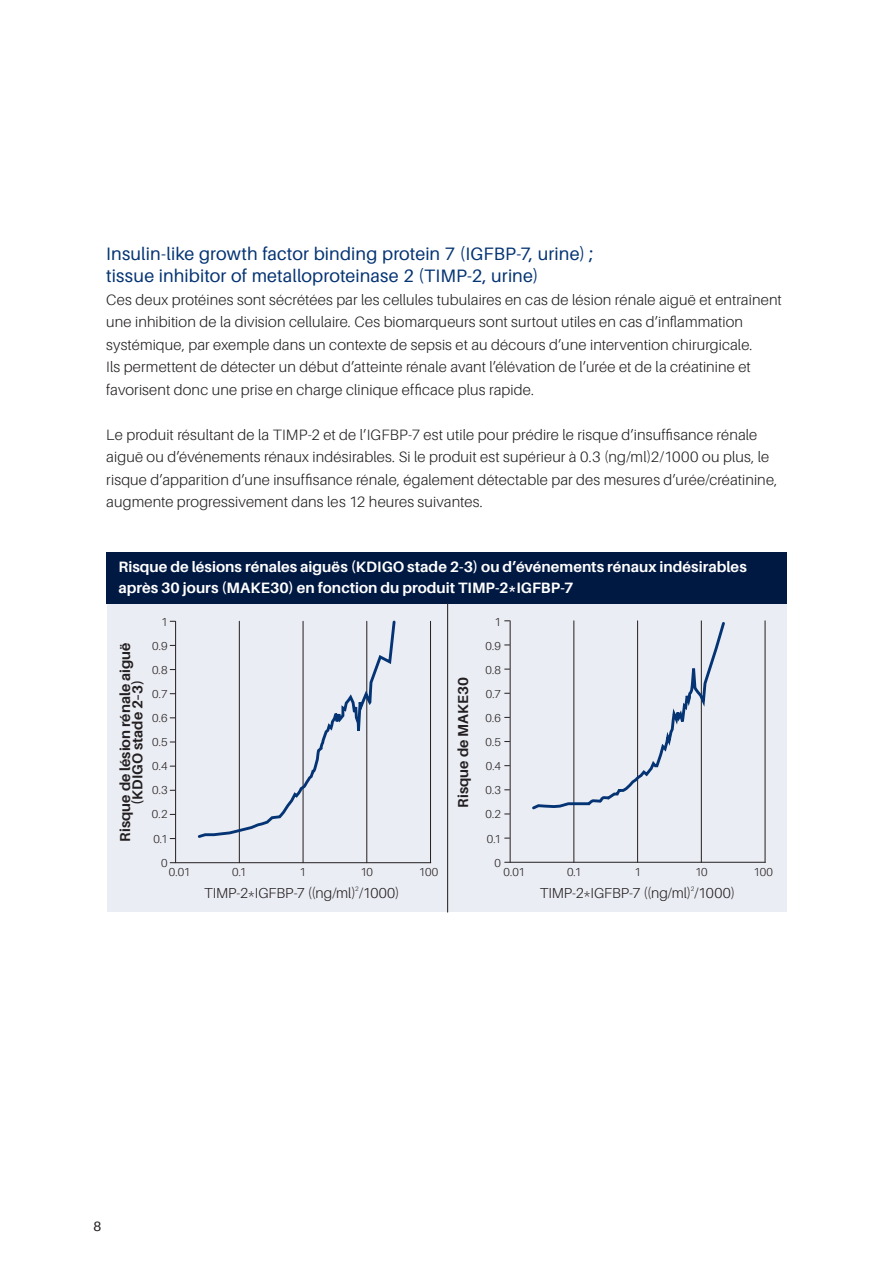
<style>
.page{position:relative;width:893px;height:1263px;background:#fff}
.page>*{position:absolute;margin:0;border:0;box-sizing:border-box;transform-origin:0 0}
.t1{font:18px "Aileron";letter-spacing:.005em;color:#053474}
.Lauftext{font:300 15px/22.5px "Aileron";letter-spacing:.01em;color:#231f20}
.t2{font:700 15px/21px "Aileron";color:#fff}
.Copy_Helvetica_light_9pt{font:300 14.4px "Aileron";color:#231f20}
.Copy_Helvetica_light_9pt-2{font:700 14.4px/12.3px "Aileron";color:#231f20;text-align:center}
.t3{font:13.5px "Aileron";color:#231f20}
.Copy_Helvetica_light_9pt-3{font:300 11.55px "Aileron";letter-spacing:-.02em;color:#231f20}
.Copy_Helvetica_light_9pt-4{font:300 6.45px "Aileron";color:#231f20}
</style>
<div class="page">
<div style="left:107px;top:553px;width:680px;height:359px;background:#ebedf4"></div>
<div style="left:106px;top:552px;width:681px;height:51px;background:#001942"></div>
<hr style="left:447px;top:603px;width:1px;height:309px;background:#231f20">
<hr style="left:170px;top:862px;width:261px;height:1px;background:#231f20">
<hr style="left:175px;top:621px;width:1px;height:242px;background:#231f20">
<hr style="left:430px;top:621px;width:1px;height:242px;background:#231f20">
<hr style="left:366px;top:621px;width:1px;height:242px;background:#231f20">
<hr style="left:303px;top:621px;width:1px;height:242px;background:#231f20">
<hr style="left:239px;top:621px;width:1px;height:242px;background:#231f20">
<svg style="left:197px;top:620px;width:199px;height:220px"></svg>
<hr style="left:505px;top:862px;width:260px;height:1px;background:#231f20">
<hr style="left:510px;top:621px;width:1px;height:241px;background:#231f20">
<hr style="left:765px;top:621px;width:1px;height:241px;background:#231f20">
<hr style="left:701px;top:621px;width:1px;height:241px;background:#231f20">
<hr style="left:637px;top:621px;width:1px;height:241px;background:#231f20">
<hr style="left:574px;top:621px;width:1px;height:241px;background:#231f20">
<svg style="left:532px;top:620px;width:193px;height:192px"></svg>
<h3 class="t1" style="left:106px;top:243px;width:489px">Insulin-like growth factor binding protein 7 (IGFBP-7, urine) ;</h3>
<h3 class="t1" style="left:106px;top:266px;width:434px">tissue inhibitor of metalloproteinase 2 (TIMP-2, urine)</h3>
<p class="Lauftext" style="left:106px;top:288px;width:677px">Ces deux protéines sont sécrétées par les cellules tubulaires en cas de lésion rénale aiguë et entraînent une inhibition de la division cellulaire. Ces biomarqueurs sont surtout utiles en cas d’inflammation systémique, par exemple dans un contexte de sepsis et au décours d’une intervention chirurgicale.<br>Ils permettent de détecter un début d’atteinte rénale avant l’élévation de l’urée et de la créatinine et favorisent donc une prise en charge clinique efficace plus rapide.</p>
<p class="Lauftext" style="left:106px;top:423px;width:672px">Le produit résultant de la TIMP-2 et de l’IGFBP-7 est utile pour prédire le risque d’insuffisance rénale aiguë ou d’événements rénaux indésirables. Si le produit est supérieur à 0.3 (ng/ml)2/1000 ou plus, le risque d’apparition d’une insuffisance rénale, également détectable par des mesures d’urée/créatinine, augmente progressivement dans les 12 heures suivantes.</p>
<h4 class="t2" style="left:118px;top:557px;width:630px">Risque de lésions rénales aiguës (KDIGO stade 2-3) ou d’événements rénaux indésirables après 30 jours (MAKE30) en fonction du produit TIMP-2*IGFBP-7</h4>
<p class="Copy_Helvetica_light_9pt-2" style="left:119px;top:841px;width:200px;rotate:-90deg">Risque de lésion rénale aiguë (KDIGO stade 2–3)</p>
<p class="Copy_Helvetica_light_9pt-3" style="left:161px;top:616px;width:8px">1</p>
<p class="Copy_Helvetica_light_9pt-3" style="left:152px;top:640px;width:17px">0.9</p>
<p class="Copy_Helvetica_light_9pt-3" style="left:152px;top:664px;width:17px">0.8</p>
<p class="Copy_Helvetica_light_9pt-3" style="left:152px;top:688px;width:17px">0.7</p>
<p class="Copy_Helvetica_light_9pt-3" style="left:152px;top:712px;width:17px">0.6</p>
<p class="Copy_Helvetica_light_9pt-3" style="left:152px;top:736px;width:17px">0.5</p>
<p class="Copy_Helvetica_light_9pt-3" style="left:152px;top:760px;width:17px">0.4</p>
<p class="Copy_Helvetica_light_9pt-3" style="left:152px;top:784px;width:17px">0.3</p>
<p class="Copy_Helvetica_light_9pt-3" style="left:152px;top:808px;width:17px">0.2</p>
<p class="Copy_Helvetica_light_9pt-3" style="left:153px;top:832px;width:16px">0.1</p>
<p class="Copy_Helvetica_light_9pt-3" style="left:161px;top:856px;width:8px">0</p>
<p class="Copy_Helvetica_light_9pt-3" style="left:494px;top:616px;width:8px">1</p>
<p class="Copy_Helvetica_light_9pt-3" style="left:486px;top:640px;width:17px">0.9</p>
<p class="Copy_Helvetica_light_9pt-3" style="left:485px;top:664px;width:17px">0.8</p>
<p class="Copy_Helvetica_light_9pt-3" style="left:486px;top:688px;width:17px">0.7</p>
<p class="Copy_Helvetica_light_9pt-3" style="left:486px;top:712px;width:17px">0.6</p>
<p class="Copy_Helvetica_light_9pt-3" style="left:486px;top:736px;width:17px">0.5</p>
<p class="Copy_Helvetica_light_9pt-3" style="left:486px;top:760px;width:17px">0.4</p>
<p class="Copy_Helvetica_light_9pt-3" style="left:486px;top:784px;width:17px">0.3</p>
<p class="Copy_Helvetica_light_9pt-3" style="left:485px;top:808px;width:17px">0.2</p>
<p class="Copy_Helvetica_light_9pt-3" style="left:487px;top:832px;width:16px">0.1</p>
<p class="Copy_Helvetica_light_9pt-3" style="left:494px;top:856px;width:8px">0</p>
<p class="Copy_Helvetica_light_9pt-2" style="left:457px;top:807px;width:132px;rotate:-90deg">Risque de MAKE30</p>
<h1 class="Copy_Helvetica_light_9pt-3" style="left:169px;top:866px;width:23px">0.01</h1>
<h1 class="Copy_Helvetica_light_9pt-3" style="left:232px;top:866px;width:16px">0.1</h1>
<h1 class="Copy_Helvetica_light_9pt-3" style="left:300px;top:866px;width:8px">1</h1>
<h1 class="Copy_Helvetica_light_9pt-3" style="left:360px;top:866px;width:14px">10</h1>
<h1 class="Copy_Helvetica_light_9pt-3" style="left:419px;top:866px;width:21px">100</h1>
<h1 class="Copy_Helvetica_light_9pt-3" style="left:504px;top:866px;width:23px">0.01</h1>
<h1 class="Copy_Helvetica_light_9pt-3" style="left:567px;top:866px;width:16px">0.1</h1>
<h1 class="Copy_Helvetica_light_9pt-3" style="left:634px;top:866px;width:8px">1</h1>
<h1 class="Copy_Helvetica_light_9pt-3" style="left:695px;top:866px;width:14px">10</h1>
<h1 class="Copy_Helvetica_light_9pt-3" style="left:753px;top:866px;width:21px">100</h1>
<p class="Copy_Helvetica_light_9pt" style="left:204px;top:885px;width:197px">TIMP-2*IGFBP-7 ((ng/ml) /1000)</p>
<p class="Copy_Helvetica_light_9pt-4" style="left:355px;top:885px;width:5px">2</p>
<p class="Copy_Helvetica_light_9pt" style="left:540px;top:885px;width:197px">TIMP-2*IGFBP-7 ((ng/ml) /1000)</p>
<p class="Copy_Helvetica_light_9pt-4" style="left:691px;top:885px;width:5px">2</p>
<p class="t3" style="left:94px;top:1219px;width:9px">8</p>
</div>
